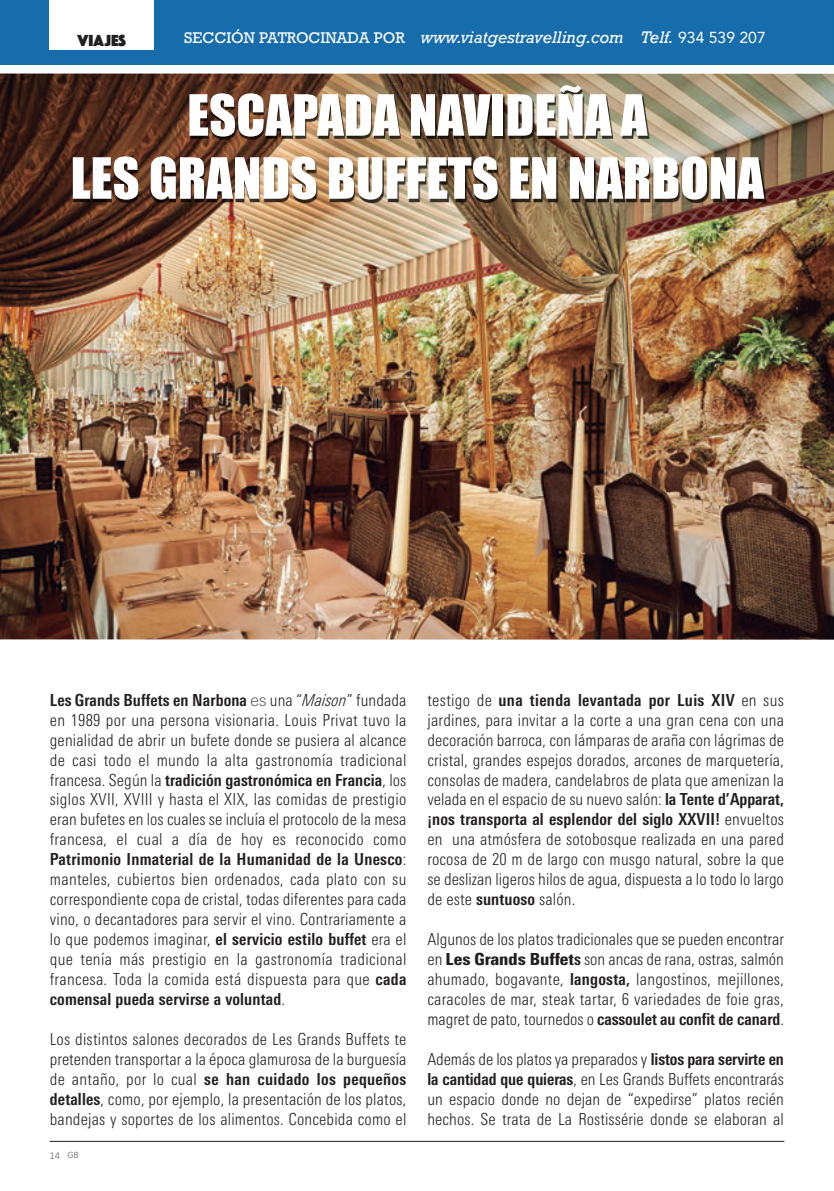
<style>
.page{position:relative;width:834px;height:1191px;background:#fff}
.page>*{position:absolute;margin:0;border:0;box-sizing:border-box;transform-origin:0 0}
.t1{font:52.5px "Impact";color:#fff}
.t2{font:300 condensed 16.62px/19.9px "Linotype Univers";letter-spacing:.01em;color:#231f20;text-align:justify}
.t3{font:16.62px "Phosphate Solid";letter-spacing:.005em;color:#231f20}
.t4{font:italic 15.75px "Rockwell";color:#fff}
.t5{font:300 10.5px "Calibri";color:rgb(35 31 32/.7)}
.t6{font:300 9.8px "Calibri";color:rgb(35 31 32/.7)}
.s1{font-style:normal}
.s2{font-family:"Avenir";font-style:normal}
.s3{font-weight:700}
.s4{font-family:"Linotype Univers Basic";font-weight:100;font-stretch:normal}
.s5{font-style:italic}
.s6{font-weight:900}
</style>
<div class="page">
<hr style="left:50px;top:1141px;width:734px;height:1px;background:#231f20">
<div style="left:0;top:0;width:833px;height:64px;background:#176cac"></div>
<div style="left:50px;top:0;width:104px;height:50px;background:#fff"></div>
<img style="left:0;top:73px;width:833px;height:566px">
<img style="left:38px;top:83px;width:762px;height:186px">
<p class="t3" style="left:78px;top:30px;width:50px">VIAJES</p>
<p class="t4" style="left:184px;top:33px;width:583px"><span class="s1">SECCIÓN PATROCINADA POR</span> www.viatgestravelling.com Telf. <span class="s2">934 539 207</span></p>
<p class="t1" style="left:187px;top:98px;width:461px">ESCAPADA NAVIDEÑA A</p>
<p class="t1" style="left:71px;top:161px;width:694px">LES GRANDS BUFFETS EN NARBONA</p>
<p class="t2" style="left:50px;top:691px;width:358px"><span class="s3">Les Grands Buffets en Narbona</span> <span class="s4">es</span> una “<span class="s5">Maison</span>” fundada en 1989 por una persona visionaria. Louis Privat tuvo la genialidad de abrir un bufete donde se pusiera al alcance de casi todo el mundo la alta gastronomía tradicional francesa. Según la <span class="s3">tradición gastronómica en Francia</span>, los siglos XVII, XVIII y hasta el XIX, las comidas de prestigio eran bufetes en los cuales se incluía el protocolo de la mesa francesa, el cual a día de hoy es reconocido como <span class="s3">Patrimonio Inmaterial de la Humanidad de la Unesco</span>: manteles, cubiertos bien ordenados, cada plato con su correspondiente copa de cristal, todas diferentes para cada vino, o decantadores para servir el vino. Contrariamente a lo que podemos imaginar, <span class="s3">el servicio estilo buffet</span> era el que tenía más prestigio en la gastronomía tradicional francesa. Toda la comida está dispuesta para que <span class="s3">cada comensal pueda servirse a voluntad</span>.</p>
<p class="t2" style="left:50px;top:1030px;width:358px">Los distintos salones decorados de Les Grands Buffets te pretenden transportar a la época glamurosa de la burguesía de antaño, por lo cual <span class="s3">se han cuidado los pequeños detalles</span>, como, por ejemplo, la presentación de los platos, bandejas y soportes de los alimentos. Concebida como el</p>
<p class="t5" style="left:50px;top:1148px;width:12px">14</p>
<p class="t6" style="left:67px;top:1148px;width:13px">GB</p>
<p class="t2" style="left:427px;top:691px;width:358px">testigo de <span class="s3">una tienda levantada por Luis XIV</span> en sus jardines, para invitar a la corte a una gran cena con una decoración barroca, con lámparas de araña con lágrimas de cristal, grandes espejos dorados, arcones de marquetería, consolas de madera, candelabros de plata que amenizan la velada en el espacio de su nuevo salón: <span class="s3">la Tente d’Apparat, ¡nos transporta al esplendor del siglo XXVII!</span> envueltos en una atmósfera de sotobosque realizada en una pared rocosa de 20 m de largo con musgo natural, sobre la que se deslizan ligeros hilos de agua, dispuesta a lo todo lo largo de este <span class="s3">suntuoso</span> salón.</p>
<p class="t2" style="left:427px;top:931px;width:358px">Algunos de los platos tradicionales que se pueden encontrar en <span class="s6">Les Grands Buffet</span><span class="s3">s</span> son ancas de rana, ostras, salmón ahumado, bogavante, <span class="s3">langosta,</span> langostinos, mejillones, caracoles de mar, steak tartar, 6 variedades de foie gras, magret de pato, tournedos o <span class="s3">cassoulet au confit de canard</span>.</p>
<p class="t2" style="left:427px;top:1050px;width:358px">Además de los platos ya preparados y <span class="s3">listos para servirte en la cantidad que quieras</span>, en Les Grands Buffets encontrarás un espacio donde no dejan de “expedirse” platos recién hechos. Se trata de La Rostissérie donde se elaboran al</p>
</div>
